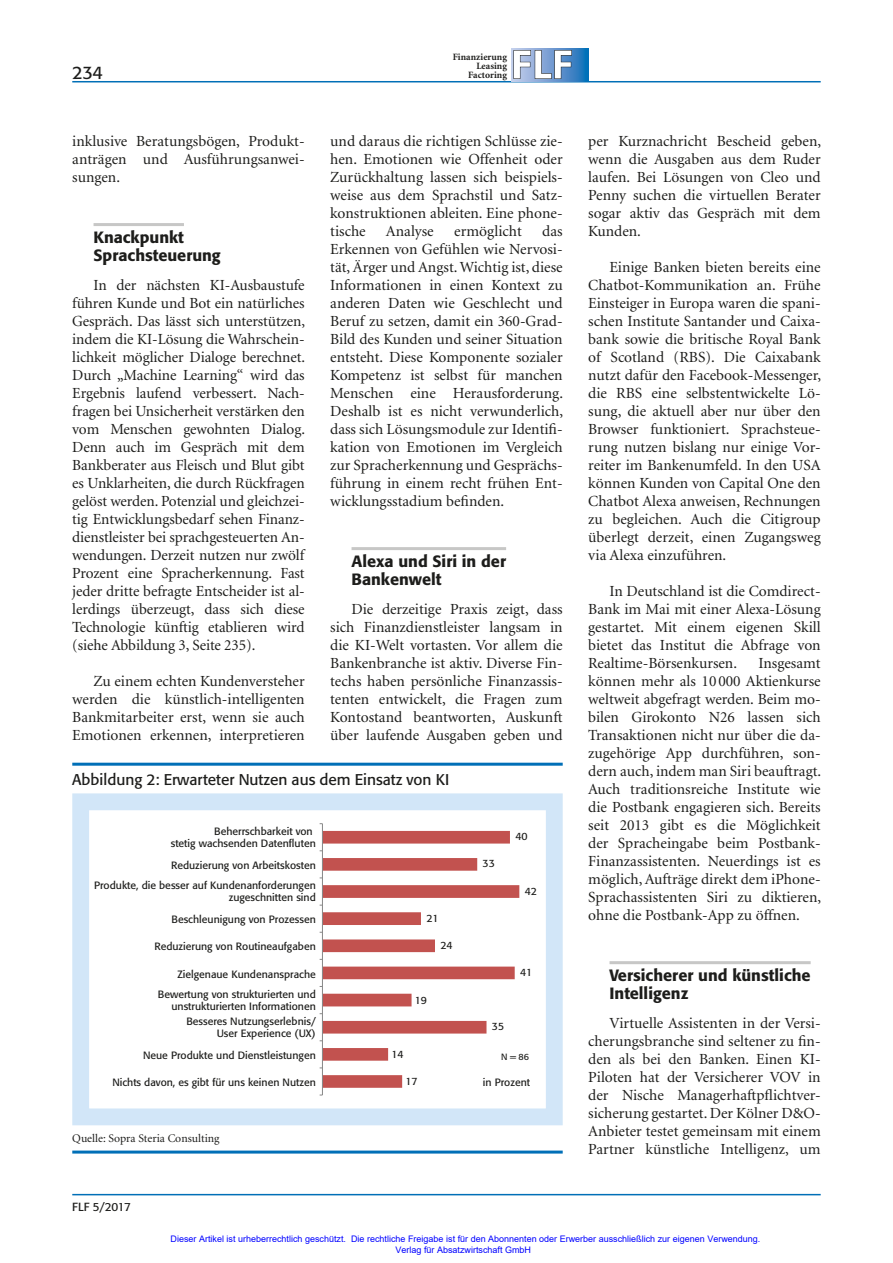
<style>
.page{position:relative;width:893px;height:1263px;background:#fff}
.page>*{position:absolute;margin:0;border:0;box-sizing:border-box;transform-origin:0 0}
.t1{font:18px "Formata";color:#1d1d1b}
.t2{font:500 16.2px/18px "Formata";color:#1d1d1b}
.t3{font:15.45px/18px "Minion";letter-spacing:-.005em;color:#1d1d1b;text-align:justify}
.t4{font:15.45px "Formata";color:#1d1d1b}
.t5{font:11.7px "Minion";color:#1d1d1b}
.t6{font:11.7px "Formata";letter-spacing:-.02em;color:#1d1d1b}
.t7{font:10.5px/12px "Formata";color:#1d1d1b;text-align:right}
.t8{font:700 9.6px/9px "Minion";letter-spacing:.005em;color:#1d1d1b;text-align:right}
.t9{font:9px/10.8px "Arial";color:#00f;text-align:center}
.t10{font:9px "Formata";color:#1d1d1b}
</style>
<div class="page">
<hr style="left:72px;top:1194px;width:749px;height:1px;background:#006fb7">
<hr style="left:72px;top:81px;width:749px;height:1px;background:#006fb7">
<hr style="left:94px;top:223px;width:90px;height:3px;background:#c7c7c6">
<hr style="left:352px;top:547px;width:154px;height:3px;background:#c7c7c6">
<hr style="left:609px;top:961px;width:202px;height:3px;background:#c7c7c6">
<hr style="left:72px;top:763px;width:491px;height:3px;background:#006fb7">
<hr style="left:72px;top:1150px;width:491px;height:3px;background:#006fb7">
<svg style="left:323px;top:831px;width:196px;height:257px"></svg>
<hr style="left:322px;top:824px;width:1px;height:271px;background:#878787">
<div style="left:72px;top:793px;width:491px;height:332px;border:17px solid #d2e6f8"></div>
<svg style="left:511px;top:48px;width:77px;height:33px"></svg>
<svg style="left:513px;top:50px;width:59px;height:29px"></svg>
<p class="t1" style="left:72px;top:61px;width:32px">234</p>
<p class="t3" style="left:72px;top:132px;width:232px">inklusive Beratungsbögen, Produkt&shy;anträgen und Ausführungsanwei&shy;sungen.</p>
<p class="t2" style="left:94px;top:228px;width:129px">Knackpunkt<br>Sprachsteuerung</p>
<p class="t3" style="left:72px;top:276px;width:234px;text-align:left;text-indent:21px">In der nächsten KI-Ausbaustufe führen Kunde und Bot ein natürliches Gespräch. Das lässt sich unterstützen, indem die KI-Lösung die Wahrschein&shy;lichkeit möglicher Dialoge berechnet.<br>Durch „Machine Learning“ wird das Ergebnis laufend verbessert. Nach&shy;fragen bei Unsicherheit verstärken den vom Menschen gewohnten Dialog.<br>Denn auch im Gespräch mit dem Bankberater aus Fleisch und Blut gibt es Unklarheiten, die durch Rückfragen gelöst werden. Potenzial und gleichzei&shy;tig Entwicklungsbedarf sehen Finanz&shy;dienstleister bei sprachgesteuerten An&shy;wendungen. Derzeit nutzen nur zwölf Prozent eine Spracherkennung. Fast jeder dritte befragte Entscheider ist al&shy;lerdings überzeugt, dass sich diese Technologie künftig etablieren wird (siehe Abbildung 3, Seite 235).</p>
<p class="t3" style="left:72px;top:672px;width:234px;text-indent:21px">Zu einem echten Kundenversteher werden die künstlich-intelligenten Bankmitarbeiter erst, wenn sie auch Emotionen erkennen, interpretieren</p>
<p class="t8" style="left:453px;top:53px;width:56px">Finanzierung<br>Leasing<br>Factoring</p>
<p class="t3" style="left:330px;top:132px;width:234px">und daraus die richtigen Schlüsse zie&shy;hen. Emotionen wie Offenheit oder Zurückhaltung lassen sich beispiels&shy;weise aus dem Sprachstil und Satz&shy;konstruktionen ableiten. Eine phone&shy;tische</p>
<p class="t3" style="left:330px;top:222px;width:234px;text-indent:212px">das Erkennen von Gefühlen wie Nervosi&shy;tät, Ärger und Angst. Wichtig ist, diese Informationen in einen Kontext zu anderen Daten wie Geschlecht und Beruf zu setzen, damit ein 360-Grad-Bild des Kunden und seiner Situation entsteht. Diese Komponente sozialer Kompetenz ist selbst für manchen Menschen eine Herausforderung.<br>Deshalb ist es nicht verwunderlich, dass sich Lösungsmodule zur Identifi&shy;kation von Emotionen im Vergleich zur Spracherkennung und Gesprächs&shy;führung in einem recht frühen Ent&shy;wicklungsstadium befinden.</p>
<p class="t3" style="left:386px;top:222px;width:49px">Analyse</p>
<p class="t3" style="left:454px;top:222px;width:69px">ermöglicht</p>
<p class="t2" style="left:352px;top:552px;width:156px">Alexa und Siri in der<br>Bankenwelt</p>
<p class="t3" style="left:330px;top:600px;width:234px;text-indent:21px">Die derzeitige Praxis zeigt, dass sich Finanzdienstleister langsam in die KI-Welt vortasten. Vor allem die Bankenbranche ist aktiv. Diverse Fin&shy;techs haben persönliche Finanzassis&shy;tenten entwickelt, die Fragen zum Kontostand beantworten, Auskunft über laufende Ausgaben geben und</p>
<p class="t4" style="left:72px;top:770px;width:378px">Abbildung 2: Erwarteter Nutzen aus dem Einsatz von KI</p>
<p class="t7" style="left:171px;top:825px;width:147px">Beherrschbarkeit von<br>stetig wachsenden Datenfluten</p>
<p class="t7" style="left:94px;top:855px;width:223px;line-height:20px">Reduzierung von Arbeitskosten<br>Produkte, die besser auf Kundenanforderungen</p>
<p class="t7" style="left:171px;top:886px;width:146px;line-height:22.4px">zugeschnitten sind<br>Beschleunigung von Prozessen</p>
<p class="t7" style="left:154px;top:941px;width:163px">Reduzierung von Routineaufgaben</p>
<p class="t7" style="left:158px;top:963px;width:159px;line-height:20.9px">Zielgenaue Kundenansprache<br>Bewertung von strukturierten und</p>
<p class="t7" style="left:171px;top:999px;width:146px;line-height:14.7px">unstrukturierten Informationen<br>Besseres Nutzungserlebnis/</p>
<p class="t7" style="left:143px;top:1022px;width:174px;line-height:21.9px">User Experience (UX)<br>Neue Produkte und Dienstleistungen</p>
<p class="t7" style="left:112px;top:1076px;width:205px">Nichts davon, es gibt für uns keinen Nutzen</p>
<p class="t7" style="left:483px;top:1076px;width:49px">in Prozent</p>
<p class="t7" style="left:515px;top:830px;width:14px">40</p>
<p class="t7" style="left:483px;top:858px;width:14px">33</p>
<p class="t7" style="left:525px;top:885px;width:14px">42</p>
<p class="t7" style="left:426px;top:912px;width:14px">21</p>
<p class="t7" style="left:440px;top:939px;width:14px">24</p>
<p class="t7" style="left:520px;top:966px;width:14px">41</p>
<p class="t7" style="left:415px;top:994px;width:14px">19</p>
<p class="t7" style="left:492px;top:1020px;width:14px">35</p>
<p class="t7" style="left:391px;top:1048px;width:14px">14</p>
<p class="t10" style="left:501px;top:1051px;width:30px">N = 86</p>
<p class="t7" style="left:405px;top:1075px;width:14px">17</p>
<p class="t5" style="left:72px;top:1132px;width:149px">Quelle: Sopra Steria Consulting</p>
<p class="t6" style="left:72px;top:1200px;width:60px">FLF 5/2017</p>
<p class="t3" style="left:588px;top:132px;width:234px">per Kurznachricht Bescheid geben, wenn die Ausgaben aus dem Ruder laufen. Bei Lösungen von Cleo und Penny suchen die virtuellen Berater sogar aktiv das Gespräch mit dem Kunden.</p>
<p class="t3" style="left:588px;top:258px;width:234px;text-indent:21px">Einige Banken bieten bereits eine Chatbot-Kommunikation an. Frühe Einsteiger in Europa waren die spani&shy;schen Institute Santander und Caixa&shy;bank sowie die britische Royal Bank of Scotland (RBS). Die Caixabank nutzt dafür den Facebook-Messenger, die RBS eine selbstentwickelte Lö&shy;sung, die aktuell aber nur über den Browser funktioniert. Sprachsteue&shy;rung nutzen bislang nur einige Vor&shy;reiter im Bankenumfeld. In den USA können Kunden von Capital One den Chatbot Alexa anweisen, Rechnungen zu begleichen. Auch die Citigroup überlegt derzeit, einen Zugangsweg via Alexa einzuführen.</p>
<p class="t3" style="left:588px;top:582px;width:234px;text-indent:21px">In Deutschland ist die Comdirect-Bank im Mai mit einer Alexa-Lösung gestartet. Mit einem eigenen Skill bietet das Institut die Abfrage von Realtime-Börsenkursen.</p>
<p class="t3" style="left:588px;top:654px;width:234px;text-indent:170px">Insgesamt können mehr als 10 000 Aktienkurse weltweit abgefragt werden. Beim mo&shy;bilen Girokonto N26 lassen sich Transaktionen nicht nur über die da&shy;zugehörige App durchführen, son&shy;dern auch, indem man Siri beauftragt.<br>Auch traditionsreiche Institute wie die Postbank engagieren sich. Bereits seit 2013 gibt es die Möglichkeit der Spracheingabe beim Postbank-Finanzassistenten. Neuerdings ist es möglich, Aufträge direkt dem iPhone-Sprachassistenten Siri zu diktieren, ohne die Postbank-App zu öffnen.</p>
<p class="t2" style="left:609px;top:966px;width:203px">Versicherer und künstliche<br>Intelligenz</p>
<p class="t3" style="left:588px;top:1014px;width:234px;text-align:left;text-indent:21px">Virtuelle Assistenten in der Versi&shy;cherungsbranche sind seltener zu fin&shy;den als bei den Banken. Einen KI-Piloten hat der Versicherer VOV in der Nische Managerhaftpflichtver&shy;sicherung gestartet. Der Kölner D&amp;O-Anbieter testet gemeinsam mit einem Partner künstliche Intelligenz, um</p>
<p class="t9" style="left:171px;top:1233px;width:591px">Dieser Artikel ist urheberrechtlich geschützt. Die rechtliche Freigabe ist für den Abonnenten oder Erwerber ausschließlich zur eigenen Verwendung.<br>Verlag für Absatzwirtschaft GmbH</p>
</div>
